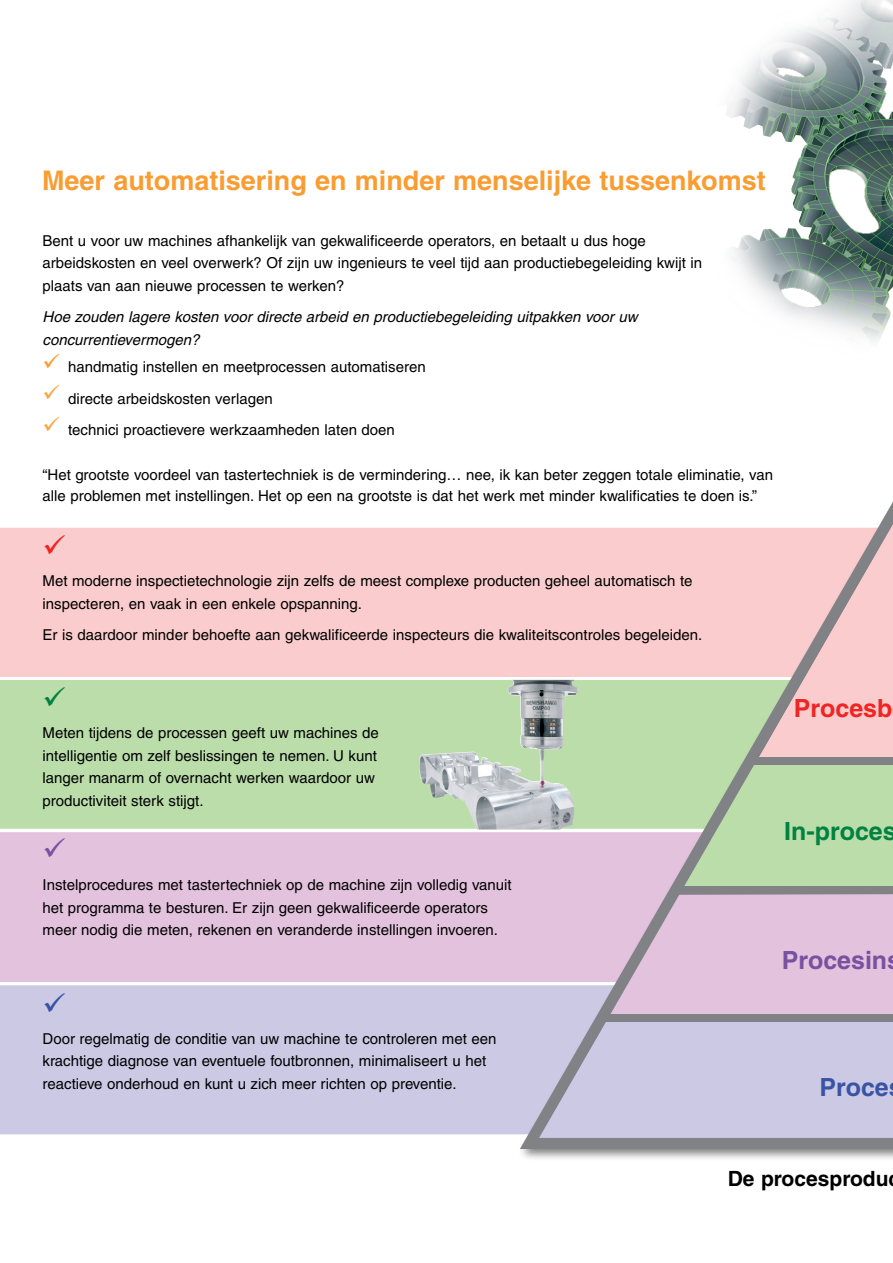
<style>
.page{position:relative;width:893px;height:1263px;background:#fff}
.page>*{position:absolute;margin:0;border:0;box-sizing:border-box;transform-origin:0 0}
.t1{font:700 27px "Helvetica";color:#f99d33}
.t2{font:700 25.05px "Helvetica";color:#028241}
.t3{font:700 25.05px "Helvetica";color:#7851a1}
.t4{font:700 25.05px "Helvetica";color:#ee2524}
.t5{font:700 25.05px "Helvetica";color:#3954a5}
.t6{font:22.5px/31.3px "Wingdings";color:#f99d33;text-align:justify}
.t7{font:700 21px "Helvetica";color:#000}
.t8{font:15px/22.5px "Helvetica";color:#000}
.t9{font:italic 15px/22.5px "Helvetica";color:#000}
.s1{color:#faa643}
</style>
<div class="page">
<img style="left:726px;top:0;width:167px;height:342px">
<div style="left:0;top:985px;width:518px;height:150px;background:#ccc9e5"></div>
<div style="left:0;top:832px;width:518px;height:150px;background:#e3c2dd"></div>
<div style="left:0;top:680px;width:518px;height:150px;background:#bda"></div>
<div style="left:0;top:527px;width:518px;height:153px;background:#facccd"></div>
<img style="left:418px;top:680px;width:100px;height:149px">
<div style="left:518px;top:499px;width:375px;height:662px;background:#000;opacity:.5"></div>
<svg style="left:520px;top:502px;width:373px;height:647px;background:#cec5d3"></svg>
<svg style="left:601px;top:502px;width:292px;height:522px;background:#d9cbc4"></svg>
<svg style="left:45px;top:534px;width:20px;height:20px"></svg>
<svg style="left:45px;top:992px;width:20px;height:20px"></svg>
<svg style="left:45px;top:838px;width:20px;height:20px"></svg>
<svg style="left:45px;top:686px;width:20px;height:20px"></svg>
<p class="t1" style="left:42px;top:164px;width:725px">Meer automatisering en minder menselijke tussenkomst</p>
<p class="t8" style="left:43px;top:229px;width:661px">Bent u voor uw machines afhankelijk van gekwalificeerde operators, en betaalt u dus hoge arbeidskosten en veel overwerk? Of zijn uw ingenieurs te veel tijd aan productiebegeleiding kwijt in plaats van aan nieuwe processen te werken?</p>
<p class="t9" style="left:43px;top:305px;width:597px">Hoe zouden lagere kosten voor directe arbeid en productiebegeleiding uitpakken voor uw concurrentievermogen?</p>
<p class="t6" style="left:43px;top:348px;width:19px">✓ <span class="s1">✓ ✓</span></p>
<p class="t8" style="left:68px;top:351px;width:359px;line-height:31.5px">handmatig instellen en meetprocessen automatiseren directe arbeidskosten verlagen<br>technici proactievere werkzaamheden laten doen</p>
<p class="t8" style="left:43px;top:464px;width:732px;line-height:21px">“Het grootste voordeel van tastertechniek is de vermindering… nee, ik kan beter zeggen totale eliminatie, van alle problemen met instellingen. Het op een na grootste is dat het werk met minder kwalificaties te doen is.”</p>
<p class="t8" style="left:43px;top:570px;width:651px">Met moderne inspectietechnologie zijn zelfs de meest complexe producten geheel automatisch te inspecteren, en vaak in een enkele opspanning.</p>
<p class="t8" style="left:43px;top:624px;width:661px">Er is daardoor minder behoefte aan gekwalificeerde inspecteurs die kwaliteitscontroles begeleiden.</p>
<p class="t8" style="left:43px;top:722px;width:338px">Meten tijdens de processen geeft uw machines de intelligentie om zelf beslissingen te nemen. U kunt langer manarm of overnacht werken waardoor uw productiviteit sterk stijgt.</p>
<p class="t8" style="left:43px;top:874px;width:471px">Instelprocedures met tastertechniek op de machine zijn volledig vanuit het programma te besturen. Er zijn geen gekwalificeerde operators meer nodig die meten, rekenen en veranderde instellingen invoeren.</p>
<p class="t8" style="left:43px;top:1027px;width:456px">Door regelmatig de conditie van uw machine te controleren met een krachtige diagnose van eventuele foutbronnen, minimaliseert u het reactieve onderhoud en kunt u zich meer richten op preventie.</p>
<p class="t4" style="left:794px;top:693px;width:100px">Procesb</p>
<p class="t2" style="left:784px;top:816px;width:114px">In-proces</p>
<p class="t3" style="left:782px;top:945px;width:107px">Procesin</p>
<p class="t5" style="left:819px;top:1072px;width:71px">Proce</p>
<p class="t7" style="left:728px;top:1165px;width:162px">De procesprodu</p>
</div>
